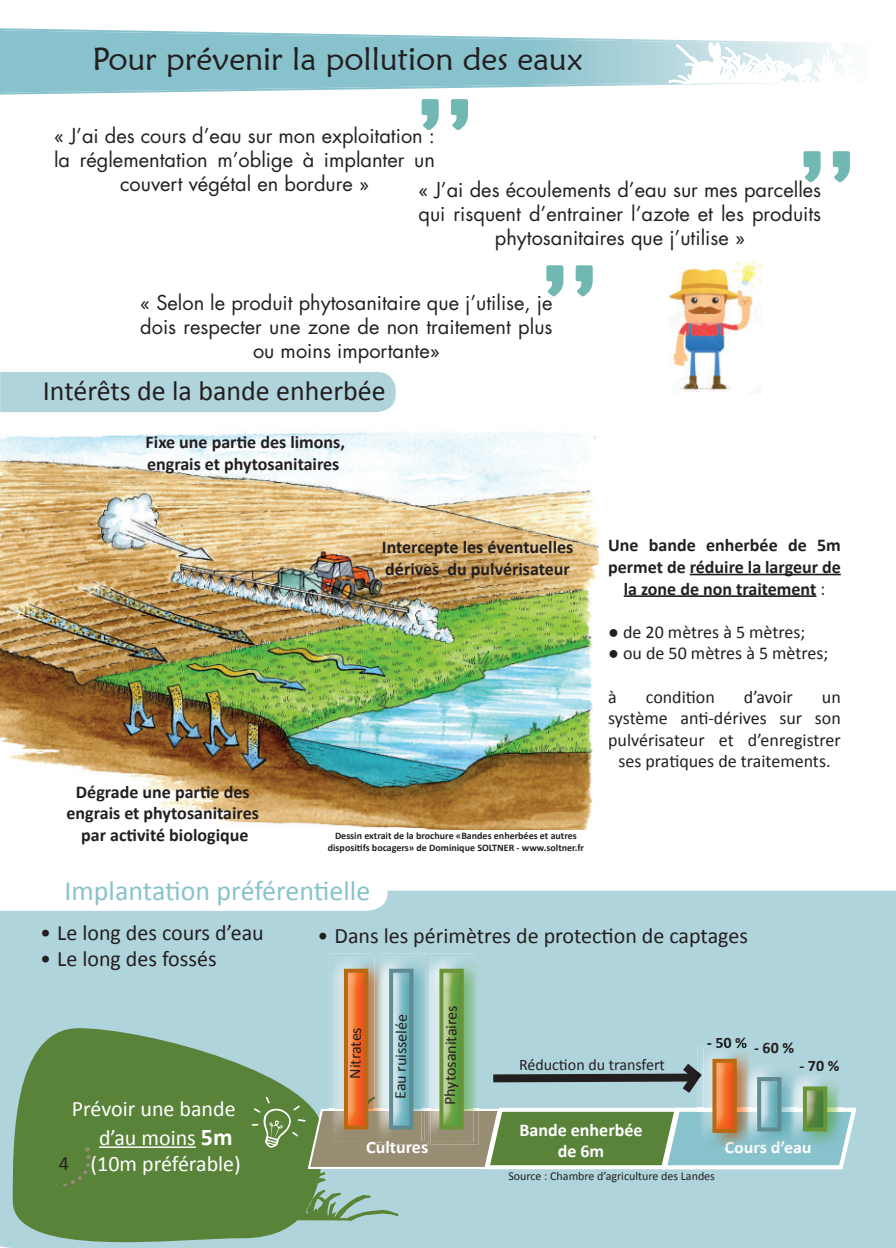
<style>
.page{position:relative;width:896px;height:1248px;background:#fff}
.page>*{position:absolute;margin:0;border:0;box-sizing:border-box;transform-origin:0 0}
.t1{font:96px "COCOGOOSE";color:#71b7b2}
.t2{font:32px "Maiandra GD";color:#231f20}
.t3{font:28px "Calibri";color:#88c2cd}
.t4{font:28px "Calibri";color:#231f20}
.t5{font:22px "Calibri";color:#231f20}
.t6{font:22px/28.8px "Calibri";color:#fff;text-align:right}
.t7{font:20px/24px "Futura";color:#231f20;text-align:center}
.t8{font:20px "Calibri";color:#231f20}
.t9{font:700 18px/21.6px "Calibri";color:#231f20;text-align:center}
.t10{font:18px "Calibri";color:#231f20}
.t11{font:700 18px/21.6px "Calibri";color:#fff;text-align:center}
.t12{font:16px "Calibri";color:#231f20}
.t13{font:700 16px "Calibri";color:#231f20}
.t14{font:12px "Calibri";color:#231f20}
.t15{font:700 10px/12px "Calibri";color:#231f20;text-align:center}
.s1{font-weight:400}
.s2{font-weight:700;font-size:24px}
</style>
<div class="page">
<img style="left:0;top:428px;width:598px;height:401px">
<div style="left:0;top:890px;width:896px;height:357px;background:#b0d4dc"></div>
<div style="left:707px;top:1037px;width:39px;height:6px;background:#b0d4dc"></div>
<div style="left:800px;top:1060px;width:39px;height:10px;background:#b0d4dc"></div>
<svg style="left:11px;top:1027px;width:313px;height:220px;background:#7da47d"></svg>
<svg style="left:0;top:890px;width:387px;height:20px"></svg>
<img style="left:329px;top:953px;width:45px;height:110px">
<img style="left:335px;top:956px;width:39px;height:107px">
<img style="left:349px;top:973px;width:14px;height:90px">
<div style="left:344px;top:968px;width:24px;height:161px;border:4px solid #b96912"></div>
<img style="left:378px;top:953px;width:43px;height:2px">
<img style="left:374px;top:955px;width:50px;height:108px">
<img style="left:394px;top:973px;width:14px;height:90px">
<div style="left:389px;top:968px;width:24px;height:161px;border:4px solid #608b93"></div>
<img style="left:424px;top:953px;width:49px;height:110px">
<img style="left:430px;top:956px;width:48px;height:107px">
<img style="left:444px;top:973px;width:15px;height:90px">
<div style="left:439px;top:968px;width:25px;height:161px;border:4px solid #699438"></div>
<img style="left:697px;top:1043px;width:50px;height:20px">
<img style="left:707px;top:1043px;width:39px;height:3px">
<img style="left:703px;top:1046px;width:48px;height:17px">
<img style="left:707px;top:1046px;width:39px;height:2px">
<div style="left:712px;top:1058px;width:25px;height:74px;border:4px solid #b96912"></div>
<img style="left:751px;top:1061px;width:38px;height:2px">
<svg style="left:0;top:28px;width:637px;height:67px;background:#9dcdd6"></svg>
<hr style="left:690px;top:573px;width:151px;height:2px;background:#231f20">
<hr style="left:624px;top:595px;width:192px;height:2px;background:#231f20">
<svg style="left:637px;top:39px;width:208px;height:47px"></svg>
<div style="left:0;top:372px;width:396px;height:40px;background:#b0d4dc"></div>
<img style="left:669px;top:261px;width:92px;height:132px">
<svg style="left:57px;top:1063px;width:799px;height:158px;background:#8ba98a"></svg>
<h2 class="t2" style="left:93px;top:40px;width:492px">Pour prévenir la pollution des eaux</h2>
<h1 class="t1" style="left:415px;top:8px;width:60px">,,</h1>
<p class="t7" style="left:54px;top:124px;width:382px">« J’ai des cours d’eau sur mon exploitation : la réglementation m’oblige à implanter un couvert végétal en bordure »</p>
<h1 class="t1" style="left:797px;top:60px;width:60px">,,</h1>
<p class="t7" style="left:418px;top:178px;width:404px">« J’ai des écoulements d’eau sur mes parcelles qui risquent d’entrainer l’azote et les produits phytosanitaires que j’utilise »</p>
<h1 class="t1" style="left:540px;top:174px;width:60px">,,</h1>
<p class="t7" style="left:140px;top:291px;width:414px">« Selon le produit phytosanitaire que j’utilise, je dois respecter une zone de non traitement plus ou moins importante»</p>
<h3 class="t4" style="left:43px;top:373px;width:344px">Intérêts de la bande enherbée</h3>
<p class="t9" style="left:146px;top:431px;width:201px;text-align:left">Fixe une parte des limons, engrais et phytosanitaires</p>
<p class="t9" style="left:67px;top:781px;width:194px">Dégrade une parte des engrais et phytosanitaires par actvité biologique</p>
<p class="t9" style="left:382px;top:536px;width:193px;text-align:left">Intercepte les éventuelles dérives du pulvérisateur</p>
<p class="t15" style="left:328px;top:829px;width:258px">Dessin extrait de la brochure «Bandes enherbées et autres dispositfs bocagers» de Dominique SOLTNER - www.soltner.fr</p>
<p class="t9" style="left:608px;top:534px;width:234px">Une bande enherbée de 5m permet de réduire la largeur de la zone de non traitement <span class="s1">:</span></p>
<p class="t10" style="left:608px;top:620px;width:199px">● de 20 mètres à 5 mètres;</p>
<p class="t10" style="left:608px;top:642px;width:222px">● ou de 50 mètres à 5 mètres;</p>
<p class="t10" style="left:608px;top:685px;width:10px">à</p>
<p class="t10" style="left:646px;top:685px;width:70px">condition</p>
<p class="t10" style="left:744px;top:685px;width:50px">d’avoir</p>
<p class="t10" style="left:822px;top:685px;width:20px">un</p>
<p class="t10" style="left:608px;top:706px;width:234px">système anti-dérives sur son</p>
<p class="t10" style="left:608px;top:728px;width:234px">pulvérisateur et d’enregistrer</p>
<p class="t10" style="left:618px;top:750px;width:214px">ses pratiques de traitements.</p>
<h3 class="t3" style="left:65px;top:873px;width:307px">Implantation préférentielle</h3>
<p class="t5" style="left:40px;top:918px;width:225px">• Le long des cours d’eau</p>
<p class="t5" style="left:40px;top:945px;width:178px">• Le long des fossés</p>
<p class="t5" style="left:317px;top:921px;width:432px">• Dans les périmètres de protection de captages</p>
<p class="t6" style="left:72px;top:1094px;width:165px">Prévoir une bande d’au moins <span class="s2">5m</span></p>
<p class="t6" style="left:91px;top:1149px;width:152px">(10m préférable)</p>
<p class="t8" style="left:59px;top:1150px;width:12px">4</p>
<p class="t12" style="left:345px;top:1078px;width:53px;rotate:-89deg">Nitrates</p>
<p class="t12" style="left:390px;top:1098px;width:86px;rotate:-89deg">Eau ruisselée</p>
<p class="t12" style="left:440px;top:1104px;width:101px;rotate:-89deg">Phytosanitaires</p>
<p class="t11" style="left:366px;top:1136px;width:63px">Cultures</p>
<p class="t13" style="left:707px;top:1034px;width:89px">- 50 % - 60 %</p>
<p class="t12" style="left:519px;top:1054px;width:147px">Réduction du transfert</p>
<p class="t13" style="left:799px;top:1055px;width:42px">- 70 %</p>
<p class="t11" style="left:519px;top:1118px;width:125px">Bande enherbée de 6m</p>
<p class="t14" style="left:508px;top:1168px;width:208px">Source : Chambre d’agriculture des Landes</p>
<p class="t11" style="left:724px;top:1136px;width:89px">Cours d’eau</p>
</div>
